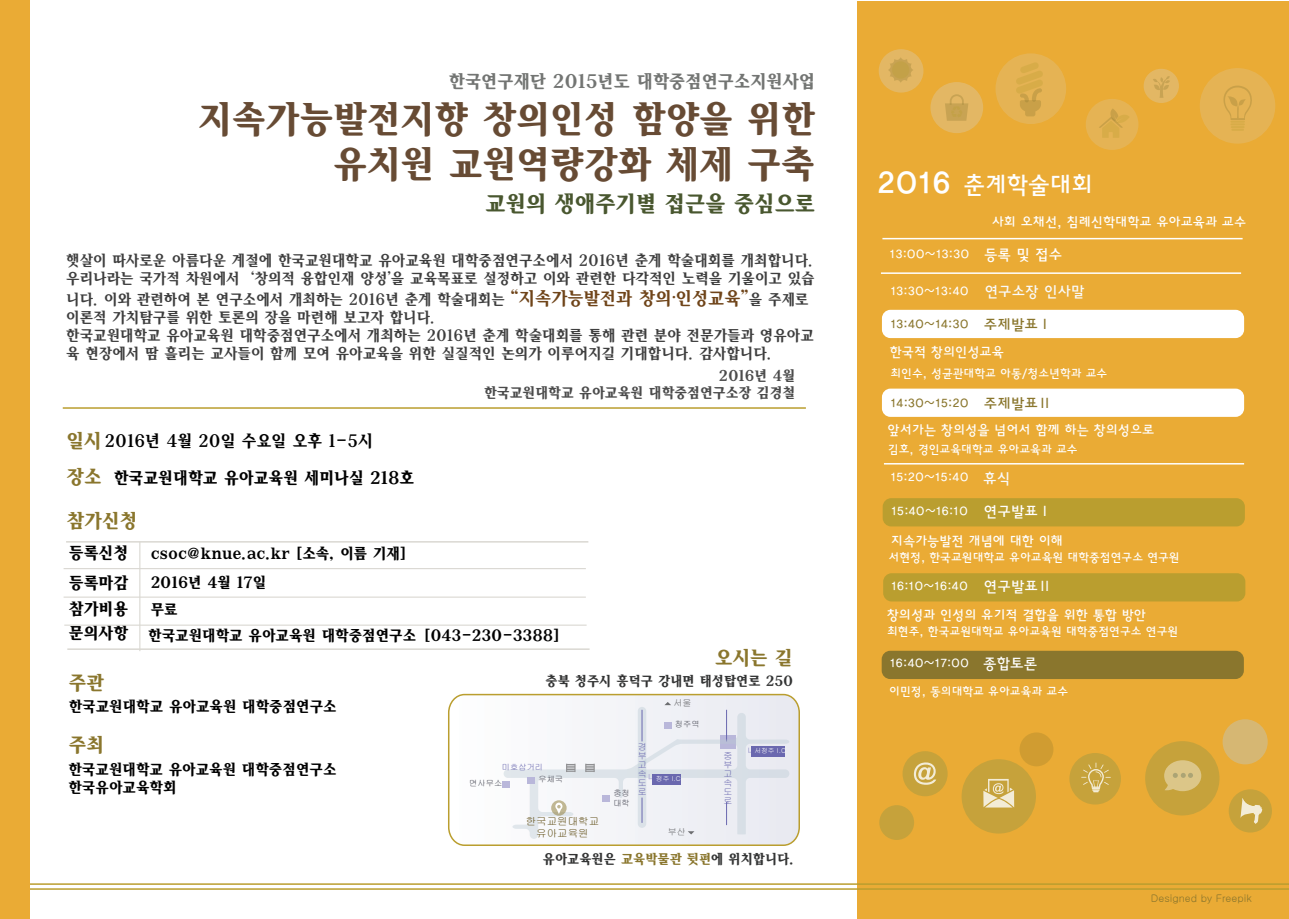
<style>
.page{position:relative;width:1289px;height:919px;background:#fff}
.page>*{position:absolute;margin:0;border:0;box-sizing:border-box;transform-origin:0 0}
.t1{font:37.5px/45px "Haan Sollip B";color:#674b34;text-align:right}
.t2{font:24px "Haan Y Godic 23";color:#fff}
.t3{font:22.5px "Haan Sollip B";color:#49572f}
.t4{font:19.5px "Haan Sollip B";color:#8a762d}
.t5{font:18px "Haan Sollip B";color:#737573}
.t6{font:16.5px "Haan Sollip B";color:#000}
.t7{font:16.5px "Haan Sollip M";color:#000}
.t8{font:15px/18px "Haan Sollip M";color:#3e3e3e}
.t9{font:15px/29.4px "Haan Sollip B";color:#000}
.t10{font:15px "Haan Y Godic 23";color:#8a762d}
.t11{font:14.25px/17.1px "Haan Sollip B";color:#4b4b4b;text-align:right}
.t12{font:13.5px "Haan Y Godic 23";color:#fff}
.t13{font:13.5px "Haan Sollip B";color:#333434}
.t14{font:12px "Haan Y Godic 23";color:#fff}
.t15{font:12px "Haan Y Godic 23";color:#8a762d}
.t16{font:10.5px "KT&G Sang Sang Body";color:#8a762d}
.t17{font:10.5px/12.6px "YDIYGO320";color:#695823;text-align:center}
.t18{font:9px/9px "YDIYGO310";color:#6a68af;text-align:justify}
.t19{font:9px "YDIYGO320";color:#6c6d70}
.t20{font:8.25px/9.9px "YDIYGO310";color:#4e4f5a}
.t21{font:8.25px "YDIYGO310";color:#6a68af}
.t22{font:6.75px "YDIYGO310";color:#fff}
.s1{font-size:18px;color:#6f4419}
.s2{font-family:"Haan Sollip B";font-size:19.5px;color:#8a762d}
.s3{font-size:19.5px;color:#8a762d}
.s4{color:#8a762d}
.s5{font-family:"Haan Y Godic 24";font-size:30px}
.s6{font-size:15px}
.s7{font-size:15px;color:#f9fafa}
.s8{font-size:15px;color:#fdfdfd}
</style>
<div class="page">
<div style="left:857px;top:2px;width:431px;height:916px;background:#eaab35"></div>
<div style="left:881px;top:310px;width:363px;height:28px;background:#fff;border-radius:9px"></div>
<hr style="left:0;top:883px;width:1288px;height:1px;background:#ba9e2f">
<hr style="left:0;top:888px;width:1288px;height:1px;background:#ba9e2f">
<hr style="left:64px;top:568px;width:522px;height:1px;background:#dad8d2">
<hr style="left:139px;top:541px;width:1px;height:110px;background:#dad8d2">
<hr style="left:64px;top:596px;width:522px;height:1px;background:#dad8d2">
<svg style="left:448px;top:693px;width:352px;height:153px"></svg>
<svg style="left:637px;top:706px;width:9px;height:121px"></svg>
<hr style="left:726px;top:709px;width:1px;height:32px;background:#6a68af">
<hr style="left:641px;top:709px;width:1px;height:32px;background:#6a68af">
<div style="left:502px;top:780px;width:8px;height:7px;background:#b9b7da"></div>
<svg style="left:664px;top:701px;width:7px;height:4px"></svg>
<svg style="left:503px;top:712px;width:286px;height:126px"></svg>
<hr style="left:66px;top:541px;width:522px;height:1px;background:#dad8d2">
<hr style="left:64px;top:624px;width:522px;height:1px;background:#dad8d2">
<hr style="left:67px;top:648px;width:522px;height:2px;background:#dad8d2">
<div style="left:881px;top:388px;width:363px;height:29px;background:#fff;border-radius:9px"></div>
<div style="left:882px;top:498px;width:362px;height:28px;background:#ba9e2f;border-radius:9px"></div>
<div style="left:883px;top:573px;width:362px;height:28px;background:#ba9e2f;border-radius:9px"></div>
<div style="left:881px;top:650px;width:362px;height:29px;background:#8a762d;border-radius:9px"></div>
<hr style="left:882px;top:238px;width:360px;height:1px;background:#fff">
<hr style="left:880px;top:272px;width:360px;height:2px;background:#fff">
<hr style="left:884px;top:463px;width:360px;height:1px;background:#fff">
<div style="left:0;top:0;width:29px;height:918px;background:#eaab35"></div>
<div style="left:902px;top:751px;width:45px;height:45px;background:#c6a23b;border-radius:50%"></div>
<div style="left:879px;top:805px;width:35px;height:34px;background:#c6a23b;border-radius:50%"></div>
<div style="left:1222px;top:719px;width:45px;height:45px;background:#d6b773;border-radius:50%"></div>
<div style="left:1019px;top:732px;width:34px;height:34px;background:#d09c31;border-radius:50%"></div>
<svg style="left:913px;top:762px;width:23px;height:22px"></svg>
<div style="left:961px;top:759px;width:74px;height:74px;background:#c6a23b;border-radius:50%"></div>
<svg style="left:983px;top:778px;width:31px;height:29px"></svg>
<div style="left:1228px;top:789px;width:43px;height:43px;background:#c6a23b;border-radius:50%"></div>
<svg style="left:1240px;top:798px;width:22px;height:25px"></svg>
<div style="left:1069px;top:753px;width:51px;height:51px;background:#c6a23b;border-radius:50%"></div>
<svg style="left:1081px;top:762px;width:29px;height:30px"></svg>
<div style="left:1145px;top:741px;width:74px;height:74px;background:#c6a23b;border-radius:50%"></div>
<svg style="left:1164px;top:760px;width:37px;height:31px"></svg>
<div style="left:1143px;top:69px;width:35px;height:34px;background:#e3b764;border-radius:50%"></div>
<div style="left:878px;top:49px;width:45px;height:44px;background:#e3b764;border-radius:50%"></div>
<svg style="left:889px;top:58px;width:24px;height:24px"></svg>
<div style="left:892px;top:61px;width:17px;height:18px;background:#c3a148;border-radius:50%"></div>
<div style="left:930px;top:82px;width:53px;height:51px;background:#e3b764;border-radius:50%"></div>
<svg style="left:945px;top:94px;width:23px;height:27px"></svg>
<div style="left:995px;top:53px;width:71px;height:71px;background:#e5b354;border-radius:50%"></div>
<svg style="left:1016px;top:63px;width:26px;height:53px"></svg>
<div style="left:1199px;top:68px;width:76px;height:76px;background:#e5b354;border-radius:50%"></div>
<svg style="left:1223px;top:86px;width:28px;height:45px"></svg>
<svg style="left:1153px;top:76px;width:17px;height:22px"></svg>
<div style="left:1085px;top:99px;width:53px;height:51px;background:#e5b354;border-radius:50%"></div>
<svg style="left:1099px;top:109px;width:30px;height:29px"></svg>
<hr style="left:63px;top:407px;width:743px;height:2px;background:#ba9e2f">
<p class="t5" style="left:449px;top:67px;width:368px">한국연구재단 2015년도 대학중점연구소지원사업</p>
<h1 class="t1" style="left:198px;top:93px;width:618px">지속가능발전지향 창의인성 함양을 위한 유치원 교원역량강화 체제 구축</h1>
<h3 class="t3" style="left:485px;top:185px;width:331px">교원의 생애주기별 접근을 중심으로</h3>
<p class="t8" style="left:66px;top:250px;width:750px">햇살이 따사로운 아름다운 계절에 한국교원대학교 유아교육원 대학중점연구소에서 2016년 춘계 학술대회를 개최합니다. 우리나라는 국가적 차원에서 ‘창의적 융합인재 양성’을 교육목표로 설정하고 이와 관련한 다각적인 노력을 기울이고 있습</p>
<p class="t8" style="left:66px;top:289px;width:749px">니다. 이와 관련하여 본 연구소에서 개최하는 2016년 춘계 학술대회는 <span class="s1">“지속가능발전과 창의·인성교육”</span>을 주제로 이론적 가치탐구를 위한 토론의 장을 마련해 보고자 합니다.<br>한국교원대학교 유아교육원 대학중점연구소에서 개최하는 2016년 춘계 학술대회를 통해 관련 분야 전문가들과 영유아교 육 현장에서 땀 흘리는 교사들이 함께 모여 유아교육을 위한 실질적인 논의가 이루어지길 기대합니다. 감사합니다.</p>
<p class="t11" style="left:484px;top:366px;width:313px">2016년 4월<br>한국교원대학교 유아교육원 대학중점연구소장 김경철</p>
<p class="t7" style="left:67px;top:428px;width:308px"><span class="s2">일시</span> 2016년 4월 20일 수요일 오후 1-5시</p>
<p class="t6" style="left:67px;top:464px;width:349px"><span class="s3">장소</span> 한국교원대학교 유아교육원 세미나실 218호</p>
<h3 class="t4" style="left:67px;top:505px;width:72px">참가신청</h3>
<p class="t6" style="left:69px;top:539px;width:61px">등록신청</p>
<p class="t9" style="left:151px;top:537px;width:257px">csoc@knue.ac.kr [소속, 이름 기재]<br>2016년 4월 17일</p>
<p class="t6" style="left:69px;top:596px;width:61px">참가비용</p>
<p class="t9" style="left:148px;top:595px;width:413px;line-height:25.5px">무료<br>한국교원대학교 유아교육원 대학중점연구소 [043-230-3388]</p>
<h3 class="t4" style="left:69px;top:667px;width:37px">주관</h3>
<p class="t9" style="left:69px;top:690px;width:269px">한국교원대학교 유아교육원 대학중점연구소</p>
<h3 class="t4" style="left:69px;top:729px;width:37px">주최</h3>
<p class="t9" style="left:68px;top:758px;width:269px;line-height:18px">한국교원대학교 유아교육원 대학중점연구소 한국유아교육학회</p>
<p class="t6" style="left:69px;top:569px;width:61px">등록마감</p>
<p class="t6" style="left:69px;top:620px;width:61px">문의사항</p>
<h3 class="t4" style="left:715px;top:642px;width:79px">오시는 길</h3>
<p class="t13" style="left:545px;top:670px;width:249px">충북 청주시 흥덕구 강내면 태성탑연로 250</p>
<p class="t19" style="left:673px;top:698px;width:19px">서울</p>
<p class="t20" style="left:674px;top:719px;width:26px">청주역</p>
<p class="t18" style="left:637px;top:742px;width:10px">경 부 고 속 도 로</p>
<p class="t22" style="left:754px;top:747px;width:33px">서청주 I.C</p>
<p class="t18" style="left:723px;top:751px;width:10px">중 부 고 속 도 로</p>
<p class="t21" style="left:502px;top:762px;width:43px">미호삼거리</p>
<p class="t22" style="left:656px;top:775px;width:26px">청주 I.C</p>
<p class="t20" style="left:469px;top:777px;width:34px">면사무소</p>
<p class="t20" style="left:538px;top:774px;width:26px">우체국</p>
<p class="t20" style="left:613px;top:787px;width:18px">충청 대학</p>
<p class="t17" style="left:525px;top:814px;width:75px">한국교원대학교 유아교육원</p>
<p class="t13" style="left:543px;top:848px;width:252px">유아교육원은 <span class="s4">교육박물관 뒷편</span>에 위치합니다.</p>
<p class="t19" style="left:668px;top:827px;width:19px">부산</p>
<h2 class="t2" style="left:877px;top:165px;width:217px"><span class="s5">2016</span> 춘계학술대회</h2>
<p class="t12" style="left:991px;top:211px;width:256px">사회 오채선, 침례신학대학교 유아교육과 교수</p>
<p class="t14" style="left:889px;top:245px;width:174px">13:00~13:30 <span class="s6">등록 및 접수</span></p>
<p class="t14" style="left:890px;top:282px;width:196px">13:30~13:40 <span class="s7">연구소장 인사말</span></p>
<p class="t10" style="left:983px;top:312px;width:69px">주제발표Ⅰ</p>
<p class="t15" style="left:890px;top:315px;width:80px">13:40~14:30</p>
<p class="t12" style="left:889px;top:341px;width:116px">한국적 창의인성교육</p>
<p class="t14" style="left:890px;top:363px;width:218px">최인수, 성균관대학교 아동/청소년학과 교수</p>
<p class="t15" style="left:890px;top:393px;width:162px">14:30~15:20 <span class="s6">주제발표Ⅱ</span></p>
<p class="t12" style="left:887px;top:419px;width:268px">앞서가는 창의성을 넘어서 함께 하는 창의성으로</p>
<p class="t14" style="left:888px;top:439px;width:191px">김호, 경인교육대학교 유아교육과 교수</p>
<p class="t14" style="left:890px;top:468px;width:121px">15:20~15:40 <span class="s7">휴식</span></p>
<p class="t14" style="left:891px;top:501px;width:162px">15:40~16:10 <span class="s6">연구발표Ⅰ</span></p>
<p class="t14" style="left:888px;top:548px;width:292px">서현정, 한국교원대학교 유아교육원 대학중점연구소 연구원</p>
<p class="t12" style="left:890px;top:530px;width:174px">지속가능발전 개념에 대한 이해</p>
<p class="t14" style="left:891px;top:576px;width:162px">16:10~16:40 <span class="s8">연구발표Ⅱ</span></p>
<p class="t14" style="left:887px;top:622px;width:292px">최현주, 한국교원대학교 유아교육원 대학중점연구소 연구원</p>
<p class="t12" style="left:886px;top:603px;width:261px">창의성과 인성의 유기적 결합을 위한 통합 방안</p>
<p class="t14" style="left:889px;top:653px;width:149px">16:40~17:00 <span class="s6">종합토론</span></p>
<p class="t14" style="left:889px;top:682px;width:180px">이민정, 동의대학교 유아교육과 교수</p>
<p class="t16" style="left:1150px;top:892px;width:102px">Designed by Freepik</p>
</div>
